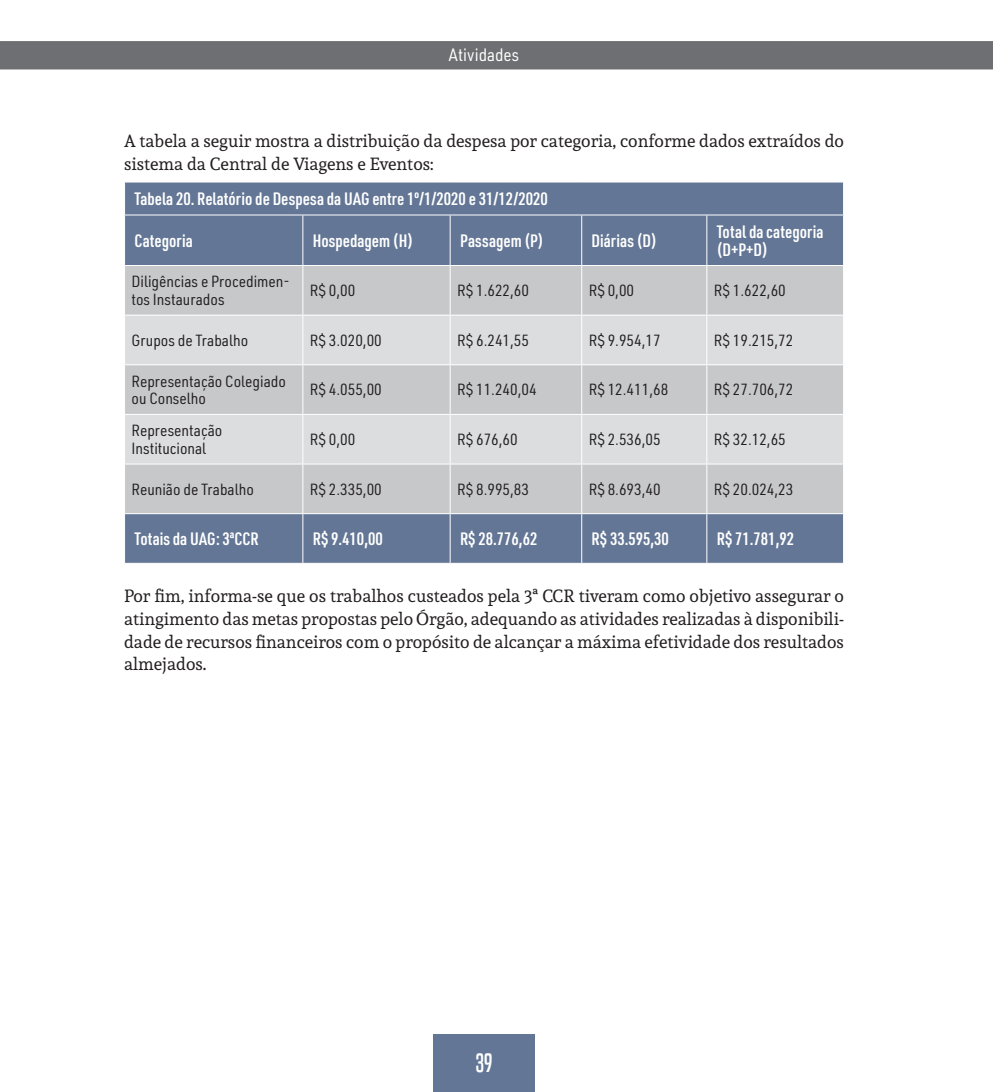
<style>
.page{position:relative;width:993px;height:1092px;background:#fff}
.page>*{position:absolute;margin:0;border:0;box-sizing:border-box;transform-origin:0 0}
.t1{font:24.5px "Built Titling Rg";color:#fff}
.t2{font:17.5px/22.8px "Andada";color:#231f20}
.t3{font:600 17.5px/17.5px "URWDIN Cond";color:#fff}
.t4{font:17.5px "URWDIN Semi Cond";letter-spacing:.005em;color:#fff}
.t5{font:15.75px/17.5px "URWDIN Semi Cond";color:#231f20}
</style>
<div class="page">
<div style="left:0;top:41px;width:992px;height:28px;background:#6d6f72"></div>
<div style="left:433px;top:1034px;width:101px;height:57px;background:#637695"></div>
<div style="left:125px;top:182px;width:717px;height:381px;background:#637695"></div>
<div style="left:125px;top:266px;width:717px;height:247px;background:#c7c8ca"></div>
<svg style="left:125px;top:316px;width:717px;height:147px;background:#d5d6d8"></svg>
<hr style="left:124px;top:214px;width:179px;height:1px;background:#fff">
<hr style="left:303px;top:214px;width:147px;height:1px;background:#fff">
<hr style="left:302px;top:215px;width:1px;height:50px;background:#fff">
<hr style="left:450px;top:214px;width:131px;height:1px;background:#fff">
<hr style="left:449px;top:215px;width:1px;height:50px;background:#fff">
<hr style="left:581px;top:214px;width:125px;height:1px;background:#fff">
<hr style="left:581px;top:215px;width:1px;height:50px;background:#fff">
<hr style="left:706px;top:214px;width:137px;height:1px;background:#fff">
<hr style="left:706px;top:215px;width:1px;height:50px;background:#fff">
<hr style="left:124px;top:265px;width:179px;height:1px;background:#fff">
<hr style="left:303px;top:265px;width:147px;height:1px;background:#fff">
<hr style="left:302px;top:266px;width:1px;height:49px;background:#fff">
<hr style="left:450px;top:265px;width:131px;height:1px;background:#fff">
<hr style="left:449px;top:266px;width:1px;height:49px;background:#fff">
<hr style="left:581px;top:265px;width:125px;height:1px;background:#fff">
<hr style="left:581px;top:266px;width:1px;height:49px;background:#fff">
<hr style="left:706px;top:265px;width:137px;height:1px;background:#fff">
<hr style="left:706px;top:266px;width:1px;height:49px;background:#fff">
<hr style="left:124px;top:315px;width:179px;height:1px;background:#fff">
<hr style="left:303px;top:315px;width:147px;height:1px;background:#fff">
<hr style="left:302px;top:315px;width:1px;height:49px;background:#fff">
<hr style="left:450px;top:315px;width:131px;height:1px;background:#fff">
<hr style="left:449px;top:315px;width:1px;height:49px;background:#fff">
<hr style="left:581px;top:315px;width:125px;height:1px;background:#fff">
<hr style="left:581px;top:315px;width:1px;height:49px;background:#fff">
<hr style="left:706px;top:315px;width:137px;height:1px;background:#fff">
<hr style="left:706px;top:315px;width:1px;height:49px;background:#fff">
<hr style="left:124px;top:364px;width:179px;height:1px;background:#fff">
<hr style="left:303px;top:364px;width:147px;height:1px;background:#fff">
<hr style="left:302px;top:365px;width:1px;height:49px;background:#fff">
<hr style="left:450px;top:364px;width:131px;height:1px;background:#fff">
<hr style="left:449px;top:365px;width:1px;height:49px;background:#fff">
<hr style="left:581px;top:364px;width:125px;height:1px;background:#fff">
<hr style="left:581px;top:365px;width:1px;height:49px;background:#fff">
<hr style="left:706px;top:364px;width:137px;height:1px;background:#fff">
<hr style="left:706px;top:365px;width:1px;height:49px;background:#fff">
<hr style="left:124px;top:414px;width:179px;height:1px;background:#fff">
<hr style="left:303px;top:414px;width:147px;height:1px;background:#fff">
<hr style="left:302px;top:415px;width:1px;height:48px;background:#fff">
<hr style="left:450px;top:414px;width:131px;height:1px;background:#fff">
<hr style="left:449px;top:415px;width:1px;height:48px;background:#fff">
<hr style="left:581px;top:414px;width:125px;height:1px;background:#fff">
<hr style="left:581px;top:415px;width:1px;height:48px;background:#fff">
<hr style="left:706px;top:414px;width:137px;height:1px;background:#fff">
<hr style="left:706px;top:415px;width:1px;height:48px;background:#fff">
<hr style="left:124px;top:463px;width:179px;height:1px;background:#fff">
<hr style="left:303px;top:463px;width:147px;height:1px;background:#fff">
<hr style="left:302px;top:464px;width:1px;height:49px;background:#fff">
<hr style="left:450px;top:463px;width:131px;height:1px;background:#fff">
<hr style="left:449px;top:464px;width:1px;height:49px;background:#fff">
<hr style="left:581px;top:463px;width:125px;height:1px;background:#fff">
<hr style="left:581px;top:464px;width:1px;height:49px;background:#fff">
<hr style="left:706px;top:463px;width:137px;height:1px;background:#fff">
<hr style="left:706px;top:464px;width:1px;height:49px;background:#fff">
<hr style="left:302px;top:514px;width:1px;height:49px;background:#fff">
<hr style="left:449px;top:514px;width:1px;height:49px;background:#fff">
<hr style="left:581px;top:514px;width:1px;height:49px;background:#fff">
<hr style="left:706px;top:514px;width:1px;height:49px;background:#fff">
<hr style="left:124px;top:513px;width:179px;height:1px;background:#fff">
<hr style="left:303px;top:513px;width:147px;height:1px;background:#fff">
<hr style="left:450px;top:513px;width:131px;height:1px;background:#fff">
<hr style="left:581px;top:513px;width:125px;height:1px;background:#fff">
<hr style="left:706px;top:513px;width:137px;height:1px;background:#fff">
<p class="t4" style="left:449px;top:43px;width:72px">Atividades</p>
<p class="t2" style="left:124px;top:129px;width:721px">A tabela a seguir mostra a distribuição da despesa por categoria, conforme dados extraídos do sistema da Central de Viagens e Eventos:</p>
<p class="t3" style="left:134px;top:189px;width:414px">Tabela 20. Relatório de Despesa da UAG entre 1º/1/2020 e 31/12/2020</p>
<p class="t3" style="left:134px;top:231px;width:60px">Categoria</p>
<p class="t3" style="left:313px;top:231px;width:102px">Hospedagem (H)</p>
<p class="t3" style="left:460px;top:231px;width:85px">Passagem (P)</p>
<p class="t3" style="left:591px;top:231px;width:67px">Diárias (D)</p>
<p class="t3" style="left:716px;top:222px;width:108px">Total da categoria (D+P+D)</p>
<p class="t5" style="left:131px;top:272px;width:160px">Diligências e Procedimen&shy;tos Instaurados</p>
<p class="t5" style="left:310px;top:281px;width:47px">R$ 0,00</p>
<p class="t5" style="left:457px;top:281px;width:73px">R$ 1.622,60</p>
<p class="t5" style="left:588px;top:281px;width:47px">R$ 0,00</p>
<p class="t5" style="left:713px;top:281px;width:73px">R$ 1.622,60</p>
<p class="t5" style="left:131px;top:331px;width:118px">Grupos de Trabalho</p>
<p class="t5" style="left:310px;top:331px;width:73px">R$ 3.020,00</p>
<p class="t5" style="left:457px;top:331px;width:73px">R$ 6.241,55</p>
<p class="t5" style="left:588px;top:331px;width:73px">R$ 9.954,17</p>
<p class="t5" style="left:713px;top:331px;width:81px">R$ 19.215,72</p>
<p class="t5" style="left:131px;top:372px;width:156px">Representação Colegiado ou Conselho</p>
<p class="t5" style="left:310px;top:380px;width:73px">R$ 4.055,00</p>
<p class="t5" style="left:457px;top:380px;width:81px">R$ 11.240,04</p>
<p class="t5" style="left:588px;top:380px;width:81px">R$ 12.411,68</p>
<p class="t5" style="left:713px;top:380px;width:81px">R$ 27.706,72</p>
<p class="t5" style="left:131px;top:421px;width:92px">Representação<br>Institucional</p>
<p class="t5" style="left:310px;top:430px;width:47px">R$ 0,00</p>
<p class="t5" style="left:457px;top:430px;width:62px">R$ 676,60</p>
<p class="t5" style="left:588px;top:430px;width:73px">R$ 2.536,05</p>
<p class="t5" style="left:713px;top:430px;width:73px">R$ 32.12,65</p>
<p class="t5" style="left:131px;top:480px;width:124px">Reunião de Trabalho</p>
<p class="t5" style="left:310px;top:480px;width:73px">R$ 2.335,00</p>
<p class="t5" style="left:457px;top:480px;width:73px">R$ 8.995,83</p>
<p class="t5" style="left:588px;top:480px;width:73px">R$ 8.693,40</p>
<p class="t5" style="left:713px;top:480px;width:81px">R$ 20.024,23</p>
<p class="t3" style="left:134px;top:529px;width:126px">Totais da UAG: 3ªCCR</p>
<p class="t3" style="left:313px;top:529px;width:71px">R$ 9.410,00</p>
<p class="t3" style="left:460px;top:529px;width:79px">R$ 28.776,62</p>
<p class="t3" style="left:591px;top:529px;width:79px">R$ 33.595,30</p>
<p class="t3" style="left:716px;top:529px;width:79px">R$ 71.781,92</p>
<p class="t2" style="left:124px;top:584px;width:721px;text-align:justify">Por fim, informa-se que os trabalhos custeados pela 3ª CCR tiveram como objetivo assegurar o atingimento das metas propostas pelo Órgão, adequando as atividades realizadas à disponibili&shy;dade de recursos financeiros com o propósito de alcançar a máxima efetividade dos resultados almejados.</p>
<h1 class="t1" style="left:475px;top:1048px;width:18px">39</h1>
</div>
